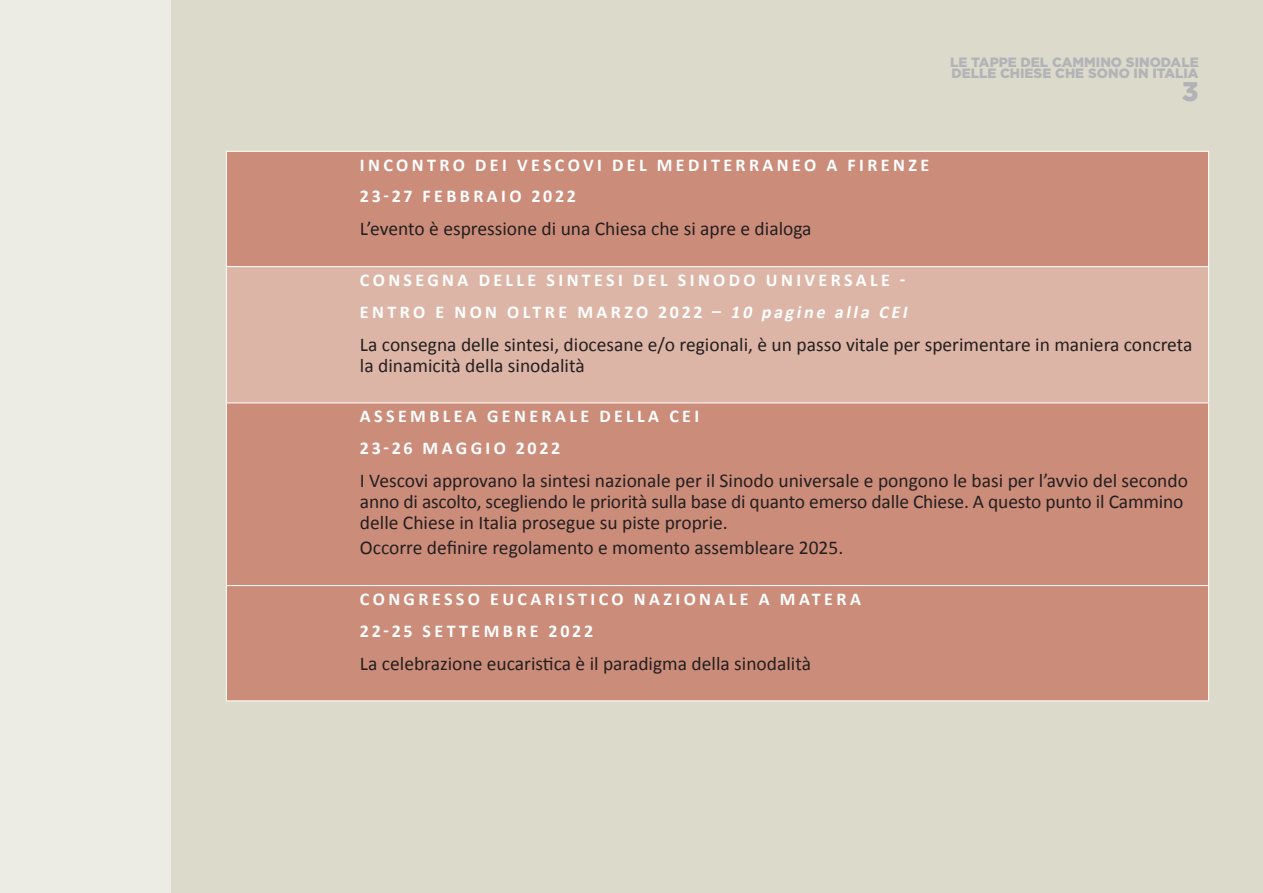
<style>
.page{position:relative;width:1263px;height:893px;background:#dcdbcb}
.page>*{position:absolute;margin:0;border:0;box-sizing:border-box;transform-origin:0 0}
.t1{font:900 27px "Gotham";color:#b2b3b7}
.Rientro_30{font:19.5px/21px "Calibri";color:#231f20}
.Evento{font:700 18px "Calibri";letter-spacing:.19em;color:#fff}
.Evento-2{font:700 18px "Calibri";letter-spacing:.165em;color:#fff}
.t2{font:900 13.5px "Gotham";color:#b2b3b7}
.s1{font-style:italic}
</style>
<div class="page">
<div style="left:0;top:0;width:170px;height:893px;background:#edece4"></div>
<div style="left:227px;top:152px;width:981px;height:548px;background:#cc8c7a"></div>
<div style="left:226px;top:267px;width:982px;height:136px;background:#ddb5a6"></div>
<hr style="left:226px;top:151px;width:983px;height:1px;background:#fff">
<hr style="left:226px;top:152px;width:1px;height:114px;background:#fff">
<hr style="left:1208px;top:152px;width:1px;height:114px;background:#fff">
<hr style="left:226px;top:266px;width:983px;height:1px;background:#fff">
<hr style="left:226px;top:267px;width:1px;height:136px;background:#fff">
<hr style="left:1208px;top:267px;width:1px;height:136px;background:#fff">
<hr style="left:226px;top:403px;width:983px;height:1px;background:#fff">
<hr style="left:226px;top:403px;width:1px;height:182px;background:#fff">
<hr style="left:1208px;top:403px;width:1px;height:182px;background:#fff">
<hr style="left:226px;top:585px;width:983px;height:1px;background:#fff">
<hr style="left:226px;top:586px;width:1px;height:114px;background:#fff">
<hr style="left:1208px;top:586px;width:1px;height:114px;background:#fff">
<hr style="left:226px;top:700px;width:983px;height:1px;background:#fff">
<p class="t2" style="left:950px;top:54px;width:250px">LE TAPPE DEL CAMMINO SINODALE</p>
<p class="t2" style="left:951px;top:66px;width:249px">DELLE CHIESE CHE SONO IN ITALIA</p>
<p class="t1" style="left:1182px;top:76px;width:18px">3</p>
<p class="Evento" style="left:360px;top:154px;width:571px">INCONTRO DEI VESCOVI DEL MEDITERRANEO A FIRENZE</p>
<p class="Evento" style="left:360px;top:185px;width:218px">23-27 FEBBRAIO 2022</p>
<p class="Rientro_30" style="left:360px;top:217px;width:453px">L’evento è espressione di una Chiesa che si apre e dialoga</p>
<p class="Evento" style="left:360px;top:269px;width:547px">CONSEGNA DELLE SINTESI DEL SINODO UNIVERSALE -</p>
<p class="Evento" style="left:360px;top:300px;width:552px">ENTRO E NON OLTRE MARZO 2022 – <span class="s1">10 pagine alla CEI</span></p>
<p class="Rientro_30" style="left:360px;top:333px;width:834px">La consegna delle sintesi, diocesane e/o regionali, è un passo vitale per sperimentare in maniera concreta la dinamicità della sinodalità</p>
<p class="Evento" style="left:360px;top:405px;width:341px">ASSEMBLEA GENERALE DELLA CEI</p>
<p class="Evento-2" style="left:360px;top:437px;width:202px">23-26 MAGGIO 2022</p>
<p class="Rientro_30" style="left:360px;top:469px;width:829px">I Vescovi approvano la sintesi nazionale per il Sinodo universale e pongono le basi per l’avvio del secondo anno di ascolto, scegliendo le priorità sulla base di quanto emerso dalle Chiese. A questo punto il Cammino delle Chiese in Italia prosegue su piste proprie.</p>
<p class="Rientro_30" style="left:360px;top:536px;width:485px">Occorre definire regolamento e momento assembleare 2025.</p>
<p class="Evento" style="left:360px;top:588px;width:502px">CONGRESSO EUCARISTICO NAZIONALE A MATERA</p>
<p class="Evento" style="left:360px;top:619px;width:235px">22-25 SETTEMBRE 2022</p>
<p class="Rientro_30" style="left:360px;top:652px;width:453px">La celebrazione eucaristica è il paradigma della sinodalità</p>
</div>
